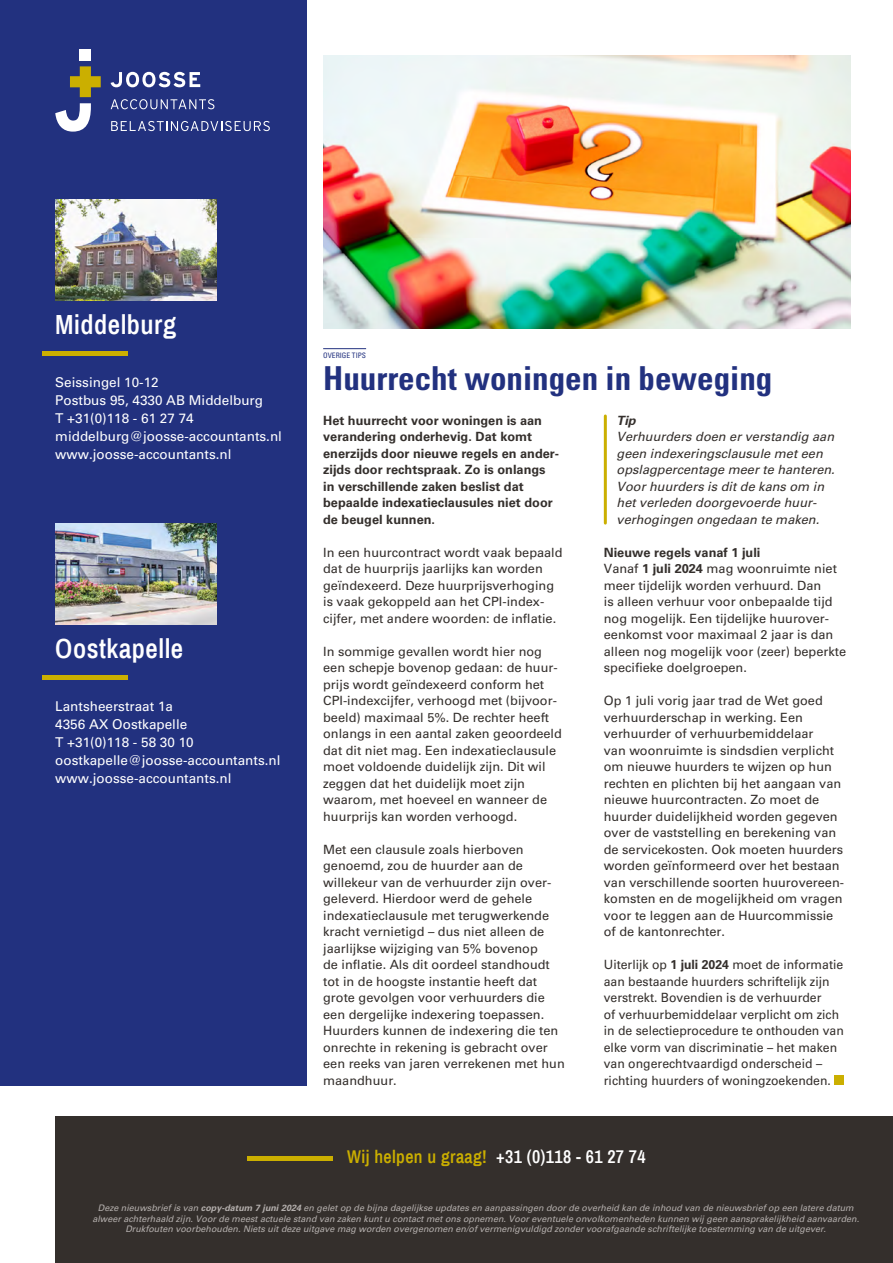
<style>
.page{position:relative;width:893px;height:1263px;background:#fff}
.page>*{position:absolute;margin:0;border:0;box-sizing:border-box;transform-origin:0 0}
.t1{font:700 condensed 33px "Univers LT Std";color:#22317f}
.t2{font:600 27px "Archivo Narrow";letter-spacing:.02em;color:#fff}
.t3{font:600 18px "Archivo Narrow";letter-spacing:.02em;color:#cbaf00}
.t4{font:13.5px/18px "Univers LT Std";color:#fff}
.t5{font:12.75px/16.5px "Univers LT Std";color:#342f2c}
.t6{font:12.75px/16.5px "Univers LT Std";color:#342f2c;scale:.96 1}
.t7{font:700 12.75px/16.5px "Univers LT Std";color:#342f2c}
.t8{font:italic 12.75px/16.5px "Univers LT Std";color:#342f2c}
.t9{font:italic 700 12.75px "Univers LT Std";color:#342f2c}
.t10{font:italic 9px/10.8px "Univers LT Std";color:#b4afad;text-align:center}
.t11{font:condensed 7.5px "Univers LT Std";color:#22317f}
.s1{font-weight:700}
.s2{color:#fff}
</style>
<div class="page">
<div style="left:55px;top:1116px;width:838px;height:147px;background:#342f2c"></div>
<div style="left:0;top:0;width:306px;height:1086px;background:#22317f"></div>
<hr style="left:247px;top:1156px;width:85px;height:4px;background:#cbaf00">
<hr style="left:43px;top:675px;width:85px;height:4px;background:#cbaf00">
<img style="left:55px;top:523px;width:162px;height:101px">
<hr style="left:43px;top:351px;width:85px;height:4px;background:#cbaf00">
<img style="left:55px;top:200px;width:162px;height:100px">
<svg style="left:111px;top:99px;width:103px;height:10px"></svg>
<svg style="left:111px;top:72px;width:89px;height:15px"></svg>
<svg style="left:111px;top:121px;width:159px;height:10px"></svg>
<svg style="left:70px;top:66px;width:31px;height:31px"></svg>
<svg style="left:55px;top:103px;width:36px;height:29px"></svg>
<div style="left:80px;top:49px;width:11px;height:12px;background:#fff"></div>
<div style="left:834px;top:1076px;width:9px;height:9px;background:#cbaf00"></div>
<hr style="left:323px;top:348px;width:43px;height:1px;background:#22317f">
<img style="left:323px;top:55px;width:527px;height:274px">
<hr style="left:604px;top:416px;width:3px;height:107px;background:#cbaf00">
<h2 class="t2" style="left:55px;top:309px;width:122px">Middelburg</h2>
<p class="t4" style="left:55px;top:373px;width:228px">Seissingel 10-12<br>Postbus 95, 4330 AB Middelburg<br>T +31(0)118 - 61 27 74 middelburg@joosse-accountants.nl www.joosse-accountants.nl</p>
<h2 class="t2" style="left:55px;top:633px;width:129px">Oostkapelle</h2>
<p class="t4" style="left:55px;top:697px;width:227px">Lantsheerstraat 1a<br>4356 AX Oostkapelle<br>T +31(0)118 - 58 30 10 oostkapelle@joosse-accountants.nl www.joosse-accountants.nl</p>
<p class="t11" style="left:323px;top:350px;width:44px">OVERIGE TIPS</p>
<h1 class="t1" style="left:323px;top:358px;width:451px">Huurrecht woningen in beweging</h1>
<p class="t7" style="left:323px;top:412px;width:237px">Het huurrecht voor woningen is aan verandering onderhevig. Dat komt enerzijds door nieuwe regels en ander&shy;zijds door rechtspraak. Zo is onlangs in verschillende zaken beslist dat bepaalde indexatieclausules niet door de beugel kunnen.</p>
<p class="t5" style="left:323px;top:544px;width:241px">In een huurcontract wordt vaak bepaald dat de huurprijs jaarlijks kan worden geïndexeerd. Deze huurprijsverhoging is vaak gekoppeld aan het CPI-index&shy;cijfer, met andere woorden: de inflatie.</p>
<p class="t5" style="left:323px;top:643px;width:240px">In sommige gevallen wordt hier nog een schepje bovenop gedaan: de huur&shy;prijs wordt geïndexeerd conform het CPI-indexcijfer, verhoogd met (bijvoor&shy;beeld) maximaal 5%. De rechter heeft onlangs in een aantal zaken geoordeeld dat dit niet mag. Een indexatieclausule moet voldoende duidelijk zijn. Dit wil zeggen dat het duidelijk moet zijn waarom, met hoeveel en wanneer de huurprijs kan worden verhoogd.</p>
<p class="t5" style="left:323px;top:841px;width:243px">Met een clausule zoals hierboven genoemd, zou de huurder aan de willekeur van de verhuurder zijn over&shy;geleverd. Hierdoor werd de gehele indexatieclausule met terugwerkende kracht vernietigd – dus niet alleen de jaarlijkse wijziging van 5% bovenop<br>de inflatie. Als dit oordeel standhoudt tot in de hoogste instantie heeft dat grote gevolgen voor verhuurders die een dergelijke indexering toepassen.<br>Huurders kunnen de indexering die ten onrechte in rekening is gebracht over een reeks van jaren verrekenen met hun maandhuur.</p>
<p class="t9" style="left:617px;top:413px;width:21px">Tip</p>
<p class="t8" style="left:617px;top:429px;width:220px">Verhuurders doen er verstandig aan geen indexeringsclausule met een opslagpercentage meer te hanteren.<br>Voor huurders is dit de kans om in het verleden doorgevoerde huur&shy;verhogingen ongedaan te maken.</p>
<p class="t5" style="left:604px;top:544px;width:244px"><span class="s1">Nieuwe regels vanaf 1 juli<br></span>Vanaf <span class="s1">1 juli 2024</span> mag woonruimte niet meer tijdelijk worden verhuurd. Dan<br>is alleen verhuur voor onbepaalde tijd nog mogelijk. Een tijdelijke huurover&shy;eenkomst voor maximaal 2 jaar is dan alleen nog mogelijk voor (zeer) beperkte specifieke doelgroepen.</p>
<p class="t5" style="left:604px;top:692px;width:242px">Op 1 juli vorig jaar trad de Wet goed verhuurderschap in werking. Een verhuurder of verhuurbemiddelaar<br>van woonruimte is sindsdien verplicht om nieuwe huurders te wijzen op hun rechten en plichten bij het aangaan van nieuwe huurcontracten. Zo moet de huurder duidelijkheid worden gegeven over de vaststelling en berekening van de servicekosten. Ook moeten huurders worden geïnformeerd over het bestaan van verschillende soorten huurovereen&shy;komsten en de mogelijkheid om vragen voor te leggen aan de Huurcommissie of de kantonrechter.</p>
<p class="t6" style="left:604px;top:957px;width:252px">Uiterlijk op <span class="s1">1 juli 2024</span> moet de informatie aan bestaande huurders schriftelijk zijn verstrekt. Bovendien is de verhuurder<br>of verhuurbemiddelaar verplicht om zich in de selectieprocedure te onthouden van elke vorm van discriminatie – het maken van ongerechtvaardigd onderscheid – richting huurders of woningzoekenden.</p>
<h3 class="t3" style="left:347px;top:1146px;width:300px">Wij helpen u graag! <span class="s2">+31 (0)118 - 61 27 74</span></h3>
<p class="t10" style="left:92px;top:1202px;width:768px">Deze nieuwsbrief is van <span class="s1">copy-datum 7 juni 2024</span> en gelet op de bijna dagelijkse updates en aanpassingen door de overheid kan de inhoud van de nieuwsbrief op een latere datum alweer achterhaald zijn. Voor de meest actuele stand van zaken kunt u contact met ons opnemen. Voor eventuele onvolkomenheden kunnen wij geen aansprakelijkheid aanvaarden.<br>Drukfouten voorbehouden. Niets uit deze uitgave mag worden overgenomen en/of vermenigvuldigd zonder voorafgaande schriftelijke toestemming van de uitgever.</p>
</div>
